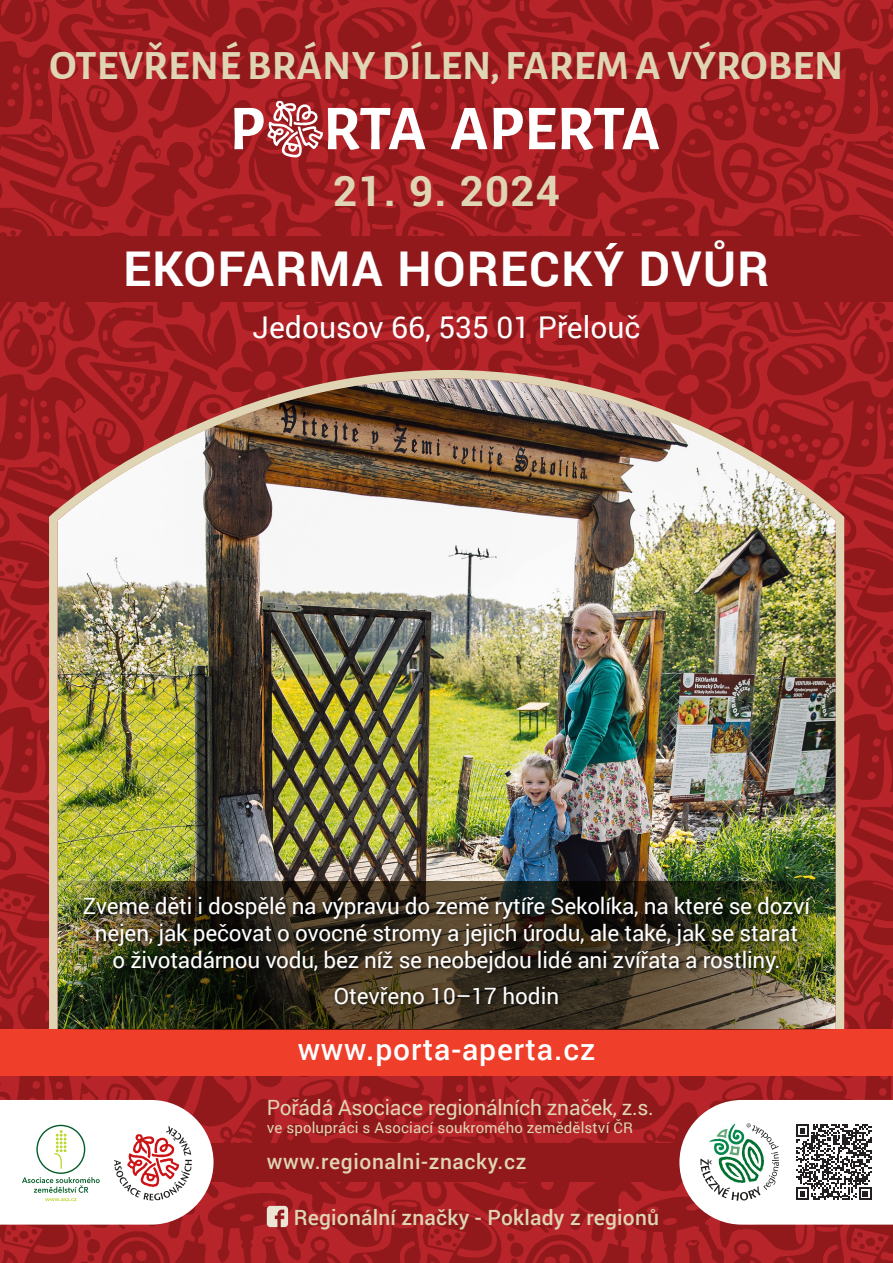
<style>
.page{position:relative;width:893px;height:1263px;background:#fff}
.page>*{position:absolute;margin:0;border:0;box-sizing:border-box;transform-origin:0 0}
.t1{font:700 64.05px "Alegreya Sans";letter-spacing:-.025em;color:#fff}
.t2{font:700 48px "Roboto";letter-spacing:.03em;color:#fff}
.t3{font:700 42px "Alegreya Sans";letter-spacing:.005em;color:#dfd5b5}
.t4{font:700 42px "Roboto";letter-spacing:.03em;color:#dfd5b5}
.t5{font:30px "Roboto";color:#fff}
.t6{font:500 30px "Roboto";letter-spacing:.03em;color:#fff}
.t7{font:22.5px/27px "Roboto";letter-spacing:-.01em;color:#fff;text-align:center}
.t8{font:21px "Roboto";letter-spacing:-.01em;color:#dfd5b5}
.t9{font:500 21px "Roboto";letter-spacing:.01em;color:#dfd5b5}
.t10{font:500 21px "Roboto";letter-spacing:.03em;color:#dfd5b5}
.t11{font:15px "Roboto";letter-spacing:.01em;color:#dfd5b5}
</style>
<div class="page">
<img style="left:0;top:0;width:893px;height:1263px">
<div style="left:134px;top:1143px;width:625px;height:38px;background:#91181b"></div>
<div style="left:0;top:236px;width:893px;height:66px;background:#91181b"></div>
<img style="left:41px;top:366px;width:807px;height:663px">
<div style="left:0;top:1029px;width:893px;height:47px;background:#ef3e29"></div>
<svg style="left:267px;top:101px;width:57px;height:56px"></svg>
<svg style="left:267px;top:1206px;width:21px;height:21px"></svg>
<img style="left:57px;top:881px;width:779px;height:148px">
<div style="left:81px;top:894px;width:735px;height:116px;background:#231f20;opacity:.86"></div>
<svg style="left:0;top:1100px;width:214px;height:124px"></svg>
<svg style="left:679px;top:1100px;width:214px;height:124px"></svg>
<h3 class="t3" style="left:49px;top:35px;width:795px">OTEVŘENÉ BRÁNY DÍLEN, FAREM A VÝROBEN</h3>
<h1 class="t1" style="left:229px;top:82px;width:432px">P RTA APERTA</h1>
<h3 class="t4" style="left:333px;top:162px;width:228px">21. 9. 2024</h3>
<h2 class="t2" style="left:124px;top:235px;width:647px">EKOFARMA HORECKÝ DVŮR</h2>
<h3 class="t5" style="left:253px;top:307px;width:389px">Jedousov 66, 535 01 Přelouč</h3>
<p class="t7" style="left:83px;top:892px;width:729px">Zveme děti i dospělé na výpravu do země rytíře Sekolíka, na které se dozví nejen, jak pečovat o ovocné stromy a jejich úrodu, ale také, jak se starat<br>o životadárnou vodu, bez níž se neobejdou lidé ani zvířata a rostliny.</p>
<p class="t7" style="left:334px;top:981px;width:227px">Otevřeno 10–17 hodin</p>
<h3 class="t6" style="left:298px;top:1028px;width:299px">www.porta-aperta.cz</h3>
<p class="t8" style="left:267px;top:1093px;width:389px">Pořádá Asociace regionálních značek, z.s.</p>
<p class="t11" style="left:267px;top:1117px;width:368px">ve spolupráci s Asociací soukromého zemědělství ČR</p>
<p class="t10" style="left:267px;top:1147px;width:261px">www.regionalni-znacky.cz</p>
<p class="t9" style="left:294px;top:1202px;width:367px">Regionální značky - Poklady z regionů</p>
</div>
